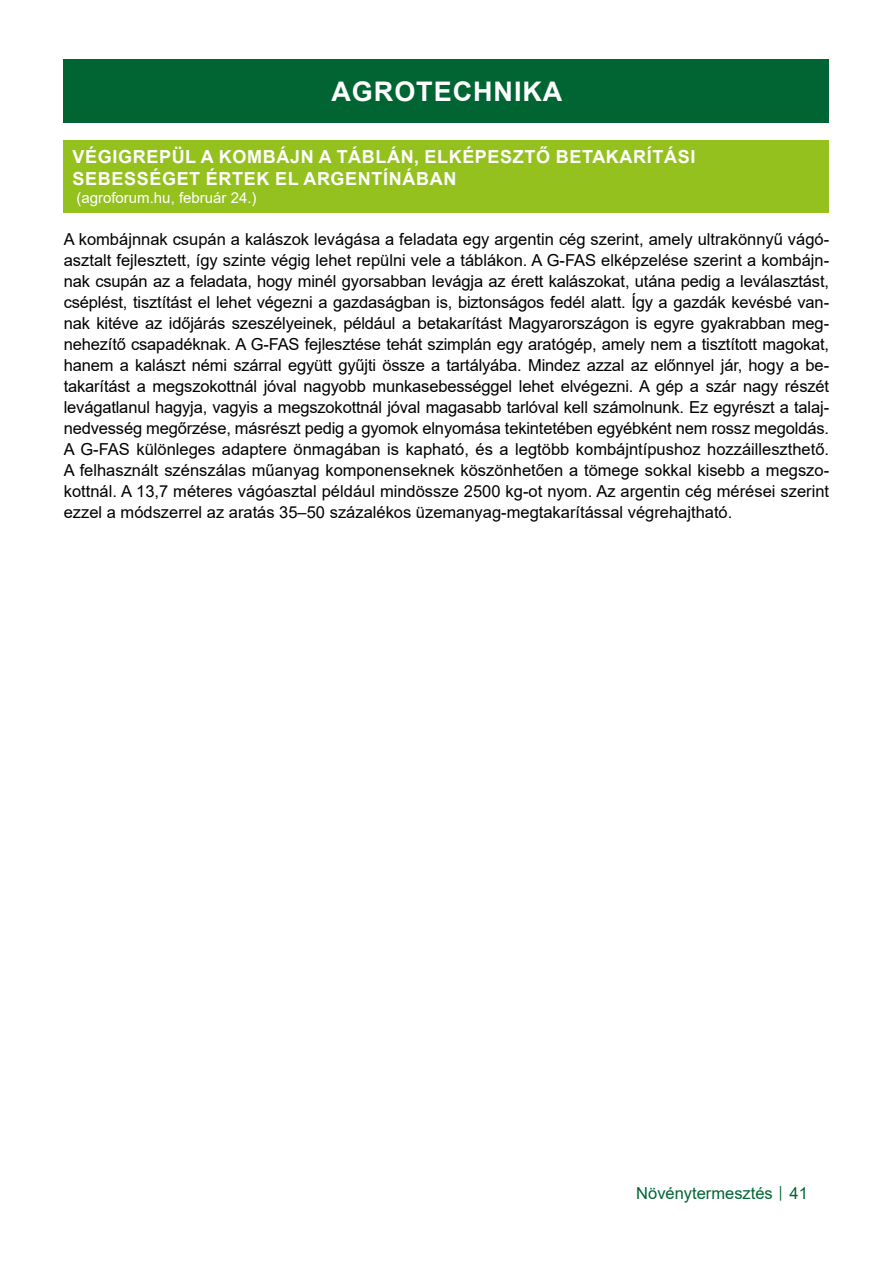
<style>
.page{position:relative;width:893px;height:1263px;background:#fff}
.page>*{position:absolute;margin:0;border:0;box-sizing:border-box;transform-origin:0 0}
.Cím_01_tartalomjegyzeken_kivul{font:700 27px "Arial";letter-spacing:.035em;color:#fff}
.Cím_02{font:700 18px/21.6px "Arial";letter-spacing:.035em;color:#fff}
.Szoveg{font:16.5px/21px "Arial";color:#000;text-align:justify}
.t1{font:16.5px "Arial";color:#006533}
.Cím_03{font:15px "Arial";color:#fff}
.s1{font-size:12px}
</style>
<div class="page">
<div style="left:64px;top:60px;width:765px;height:63px;background:#006533"></div>
<div style="left:64px;top:140px;width:765px;height:73px;background:#95c11f"></div>
<p class="Cím_01_tartalomjegyzeken_kivul" style="left:331px;top:73px;width:232px">AGROTECHNIKA</p>
<p class="Cím_02" style="left:73px;top:146px;width:624px">VÉGIGREPÜL A KOMBÁJN A TÁBLÁN, ELKÉPESZTŐ BETAKARÍTÁSI<br>SEBESSÉGET ÉRTEK EL ARGENTÍNÁBAN</p>
<p class="Cím_03" style="left:76px;top:187px;width:182px">(agroforum.hu, február 24.)</p>
<p class="Szoveg" style="left:64px;top:229px;width:767px">A kombájnnak csupán a kalászok levágása a feladata egy argentin cég szerint, amely ultrakönnyű vágó&shy;asztalt fejlesztett, így szinte végig lehet repülni vele a táblákon. A G-FAS elképzelése szerint a kombájn&shy;nak csupán az a feladata, hogy minél gyorsabban levágja az érett kalászokat, utána pedig a leválasztást, cséplést, tisztítást el lehet végezni a gazdaságban is, biztonságos fedél alatt. Így a gazdák kevésbé van&shy;nak kitéve az időjárás szeszélyeinek, például a betakarítást Magyarországon is egyre gyakrabban meg&shy;nehezítő csapadéknak. A G-FAS fejlesztése tehát szimplán egy aratógép, amely nem a tisztított magokat, hanem a kalászt némi szárral együtt gyűjti össze a tartályába. Mindez azzal az előnnyel jár, hogy a be&shy;takarítást a megszokottnál jóval nagyobb munkasebességgel lehet elvégezni. A gép a szár nagy részét levágatlanul hagyja, vagyis a megszokottnál jóval magasabb tarlóval kell számolnunk. Ez egyrészt a talaj&shy;nedvesség megőrzése, másrészt pedig a gyomok elnyomása tekintetében egyébként nem rossz megoldás.<br>A G-FAS különleges adaptere önmagában is kapható, és a legtöbb kombájntípushoz hozzáilleszthető.<br>A felhasznált szénszálas műanyag komponenseknek köszönhetően a tömege sokkal kisebb a megszo&shy;kottnál. A 13,7 méteres vágóasztal például mindössze 2500 kg-ot nyom. Az argentin cég mérései szerint ezzel a módszerrel az aratás 35–50 százalékos üzemanyag-megtakarítással végrehajtható.</p>
<p class="t1" style="left:636px;top:1182px;width:173px">Növénytermesztés <span class="s1">│</span> 41</p>
</div>
